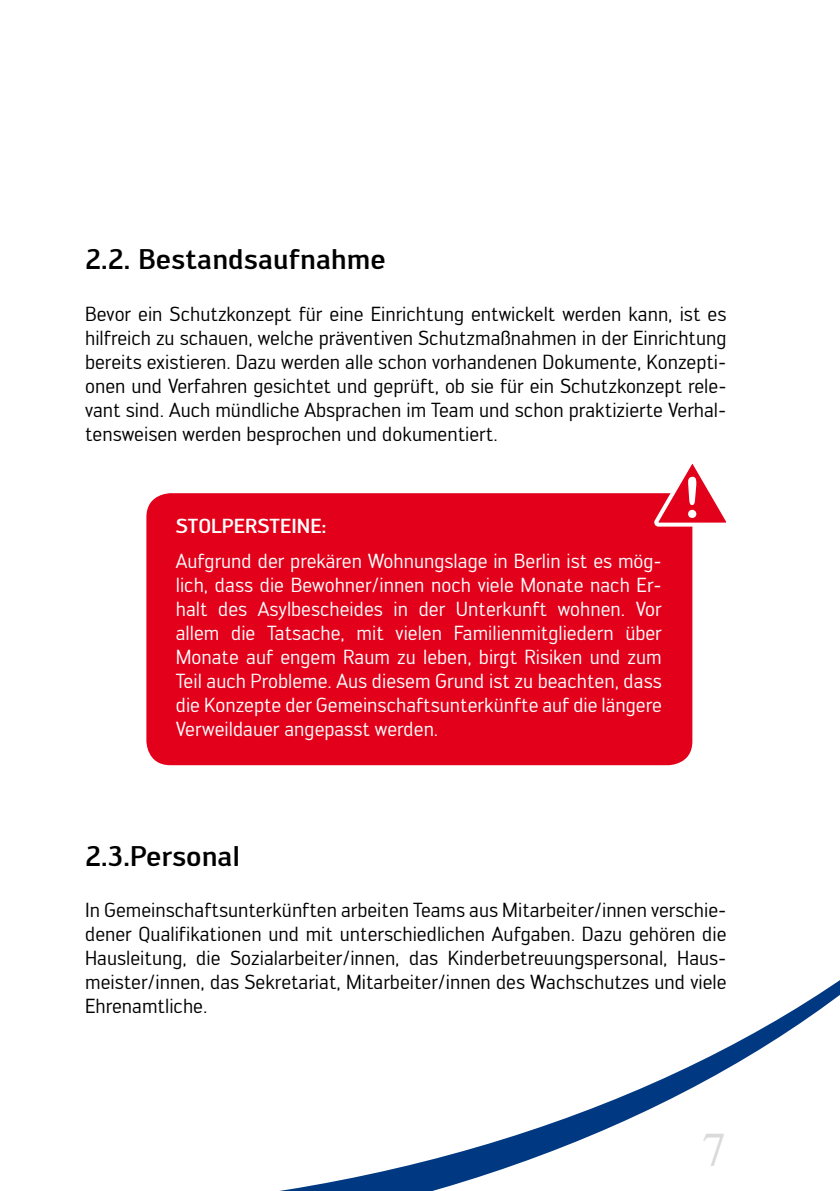
<style>
.page{position:relative;width:840px;height:1191px;background:#fff}
.page>*{position:absolute;margin:0;border:0;box-sizing:border-box;transform-origin:0 0}
.t1{font:48px "Times";color:#d9dadb}
.t2{font:500 28px "Engel";color:#000}
.t3{font:20px/24px "Engel";color:#000;text-align:justify}
.t4{font:20px/24px "Engel";color:#fff;text-align:justify}
.t5{font:500 20px "Engel";color:#fff}
</style>
<div class="page">
<svg style="left:146px;top:494px;width:693px;height:697px"></svg>
<div style="left:146px;top:493px;width:546px;height:272px;background:#e2001a;border-radius:24px"></div>
<svg style="left:654px;top:464px;width:80px;height:64px"></svg>
<h2 class="t2" style="left:85px;top:243px;width:302px">2.2. Bestandsaufnahme</h2>
<p class="t3" style="left:85px;top:301px;width:642px">Bevor ein Schutzkonzept für eine Einrichtung entwickelt werden kann, ist es hilfreich zu schauen, welche präventiven Schutzmaßnahmen in der Einrichtung bereits existieren. Dazu werden alle schon vorhandenen Dokumente, Konzepti&shy;onen und Verfahren gesichtet und geprüft, ob sie für ein Schutzkonzept rele&shy;vant sind. Auch mündliche Absprachen im Team und schon praktizierte Verhal&shy;tensweisen werden besprochen und dokumentiert.</p>
<p class="t5" style="left:176px;top:514px;width:152px">STOLPERSTEINE:</p>
<p class="t4" style="left:176px;top:549px;width:487px">Aufgrund der prekären Wohnungslage in Berlin ist es mög&shy;lich, dass die Bewohner/innen noch viele Monate nach Er&shy;halt des Asylbescheides in der Unterkunft wohnen. Vor allem die Tatsache, mit vielen Familienmitgliedern über Monate auf engem Raum zu leben, birgt Risiken und zum Teil auch Probleme. Aus diesem Grund ist zu beachten, dass die Konzepte der Gemeinschaftsunterkünfte auf die längere Verweildauer angepasst werden.</p>
<h2 class="t2" style="left:85px;top:839px;width:156px">2.3.Personal</h2>
<p class="t3" style="left:85px;top:897px;width:642px">In Gemeinschaftsunterkünften arbeiten Teams aus Mitarbeiter/innen verschie&shy;dener Qualifikationen und mit unterschiedlichen Aufgaben. Dazu gehören die Hausleitung, die Sozialarbeiter/innen, das Kinderbetreuungspersonal, Haus&shy;meister/innen, das Sekretariat, Mitarbeiter/innen des Wachschutzes und viele Ehrenamtliche.</p>
<h1 class="t1" style="left:702px;top:1105px;width:25px">7</h1>
</div>
